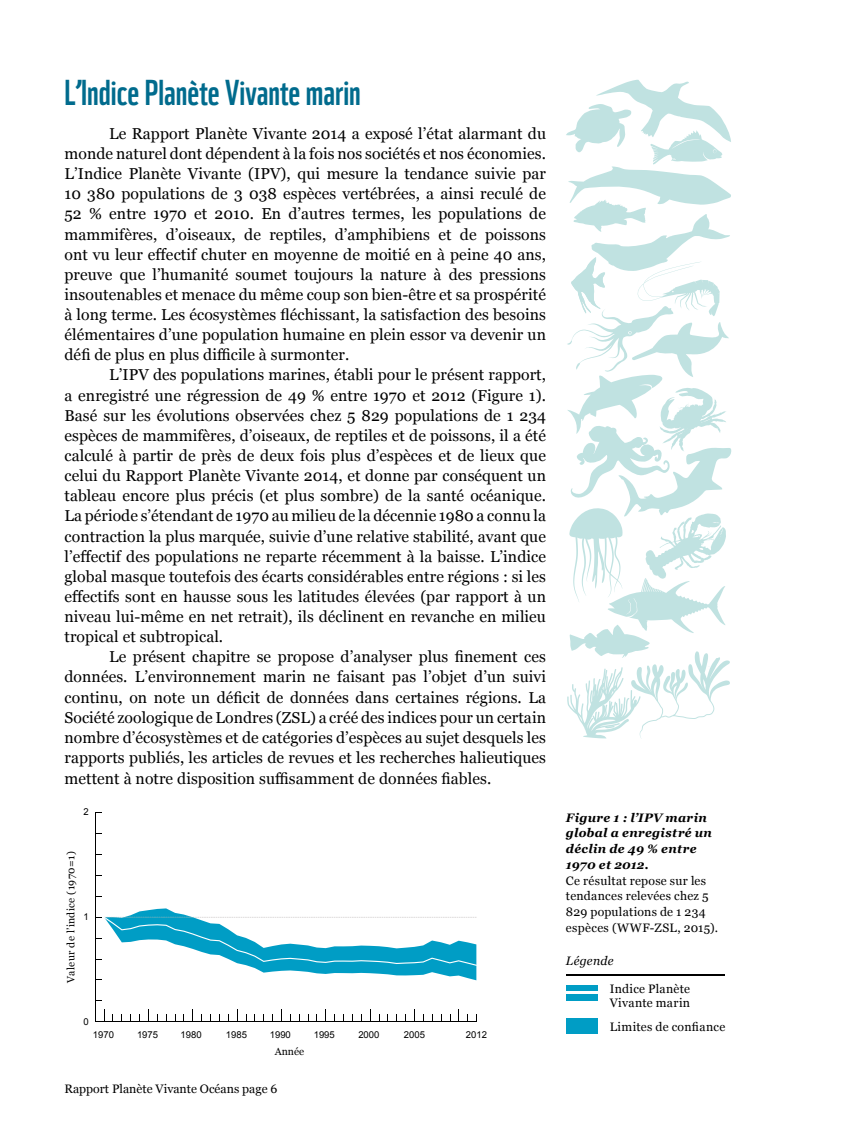
<style>
.page{position:relative;width:844px;height:1141px;background:#fff}
.page>*{position:absolute;margin:0;border:0;box-sizing:border-box;transform-origin:0 0}
.t1{font:35px "WWF";color:#006b8d}
.t2{font:15.75px/20.1px "Georgia";letter-spacing:.005em;color:#000;text-align:justify}
.t3{font:12.25px/15.8px "Georgia";letter-spacing:.02em;color:#000}
.t4{font:italic 700 12.25px/15.8px "Georgia";letter-spacing:.025em;color:#000}
.t5{font:12.25px "Georgia";color:#000}
.t6{font:italic 12.25px "Georgia";letter-spacing:.02em;color:#000}
.t7{font:10.5px "Georgia";letter-spacing:.03em;color:#000}
.t8{font:9.45px "Arial";color:#000}
</style>
<div class="page">
<hr style="left:95px;top:813px;width:1px;height:209px;background:#000">
<hr style="left:104px;top:1022px;width:372px;height:1px;background:#000">
<svg style="left:96px;top:1010px;width:9px;height:13px"></svg>
<svg style="left:148px;top:1010px;width:1px;height:12px"></svg>
<svg style="left:192px;top:1010px;width:1px;height:12px"></svg>
<svg style="left:237px;top:1010px;width:1px;height:12px"></svg>
<svg style="left:281px;top:1010px;width:1px;height:12px"></svg>
<svg style="left:325px;top:1010px;width:1px;height:12px"></svg>
<svg style="left:370px;top:1010px;width:1px;height:12px"></svg>
<svg style="left:414px;top:1010px;width:1px;height:12px"></svg>
<svg style="left:458px;top:1010px;width:1px;height:12px"></svg>
<svg style="left:96px;top:908px;width:381px;height:73px"></svg>
<hr style="left:566px;top:975px;width:158px;height:1px;background:#000">
<div style="left:566px;top:985px;width:31px;height:16px;background:#009dc5"></div>
<div style="left:566px;top:1018px;width:31px;height:16px;background:#009dc5"></div>
<hr style="left:566px;top:991px;width:33px;height:3px;background:#fff">
<svg style="left:566px;top:79px;width:165px;height:660px"></svg>
<h1 class="t1" style="left:64px;top:65px;width:298px">L’Indice Planète Vivante marin</h1>
<p class="t2" style="left:64px;top:123px;width:483px;text-indent:45px">Le Rapport Planète Vivante 2014 a exposé l’état alarmant du monde naturel dont dépendent à la fois nos sociétés et nos économies.<br>L’Indice Planète Vivante (IPV), qui mesure la tendance suivie par 10 380 populations de 3 038 espèces vertébrées, a ainsi reculé de 52 % entre 1970 et 2010. En d’autres termes, les populations de mammifères, d’oiseaux, de reptiles, d’amphibiens et de poissons ont vu leur effectif chuter en moyenne de moitié en à peine 40 ans, preuve que l’humanité soumet toujours la nature à des pressions insoutenables et menace du même coup son bien-être et sa prospérité à long terme. Les écosystèmes fléchissant, la satisfaction des besoins élémentaires d’une population humaine en plein essor va devenir un défi de plus en plus difficile à surmonter.</p>
<p class="t2" style="left:64px;top:364px;width:483px;text-indent:45px">L’IPV des populations marines, établi pour le présent rapport, a enregistré une régression de 49 % entre 1970 et 2012 (Figure 1).<br>Basé sur les évolutions observées chez 5 829 populations de 1 234 espèces de mammifères, d’oiseaux, de reptiles et de poissons, il a été calculé à partir de près de deux fois plus d’espèces et de lieux que celui du Rapport Planète Vivante 2014, et donne par conséquent un tableau encore plus précis (et plus sombre) de la santé océanique.<br>La période s’étendant de 1970 au milieu de la décennie 1980 a connu la contraction la plus marquée, suivie d’une relative stabilité, avant que l’effectif des populations ne reparte récemment à la baisse. L’indice global masque toutefois des écarts considérables entre régions : si les effectifs sont en hausse sous les latitudes élevées (par rapport à un niveau lui-même en net retrait), ils déclinent en revanche en milieu tropical et subtropical.</p>
<p class="t2" style="left:64px;top:646px;width:483px;text-indent:45px">Le présent chapitre se propose d’analyser plus finement ces données. L’environnement marin ne faisant pas l’objet d’un suivi continu, on note un déficit de données dans certaines régions. La Société zoologique de Londres (ZSL) a créé des indices pour un certain nombre d’écosystèmes et de catégories d’espèces au sujet desquels les rapports publiés, les articles de revues et les recherches halieutiques mettent à notre disposition suffisamment de données fiables.</p>
<p class="t8" style="left:83px;top:806px;width:7px">2</p>
<p class="t7" style="left:63px;top:983px;width:133px;rotate:-90deg">Valeur de l’indice (1970=1)</p>
<p class="t8" style="left:83px;top:910px;width:7px">1</p>
<p class="t8" style="left:83px;top:1015px;width:7px">0</p>
<p class="t8" style="left:93px;top:1028px;width:23px">1970</p>
<p class="t8" style="left:137px;top:1028px;width:23px">1975</p>
<p class="t8" style="left:180px;top:1028px;width:23px">1980</p>
<p class="t8" style="left:226px;top:1028px;width:23px">1985</p>
<p class="t8" style="left:270px;top:1028px;width:23px">1990</p>
<p class="t8" style="left:314px;top:1028px;width:23px">1995</p>
<p class="t8" style="left:358px;top:1028px;width:23px">2000</p>
<p class="t8" style="left:404px;top:1028px;width:23px">2005</p>
<p class="t8" style="left:465px;top:1028px;width:23px">2012</p>
<p class="t7" style="left:275px;top:1043px;width:31px">Année</p>
<p class="t5" style="left:64px;top:1080px;width:214px">Rapport Planète Vivante Océans page 6</p>
<p class="t4" style="left:566px;top:809px;width:147px">Figure 1 : l’IPV marin global a enregistré un déclin de 49 % entre<br>1970 et 2012.</p>
<p class="t3" style="left:566px;top:872px;width:154px">Ce résultat repose sur les tendances relevées chez 5<br>829 populations de 1 234 espèces (WWF-ZSL, 2015).</p>
<p class="t6" style="left:566px;top:952px;width:49px">Légende</p>
<p class="t3" style="left:609px;top:981px;width:82px;line-height:14px">Indice Planète<br>Vivante marin</p>
<p class="t3" style="left:609px;top:1018px;width:117px">Limites de confiance</p>
</div>
